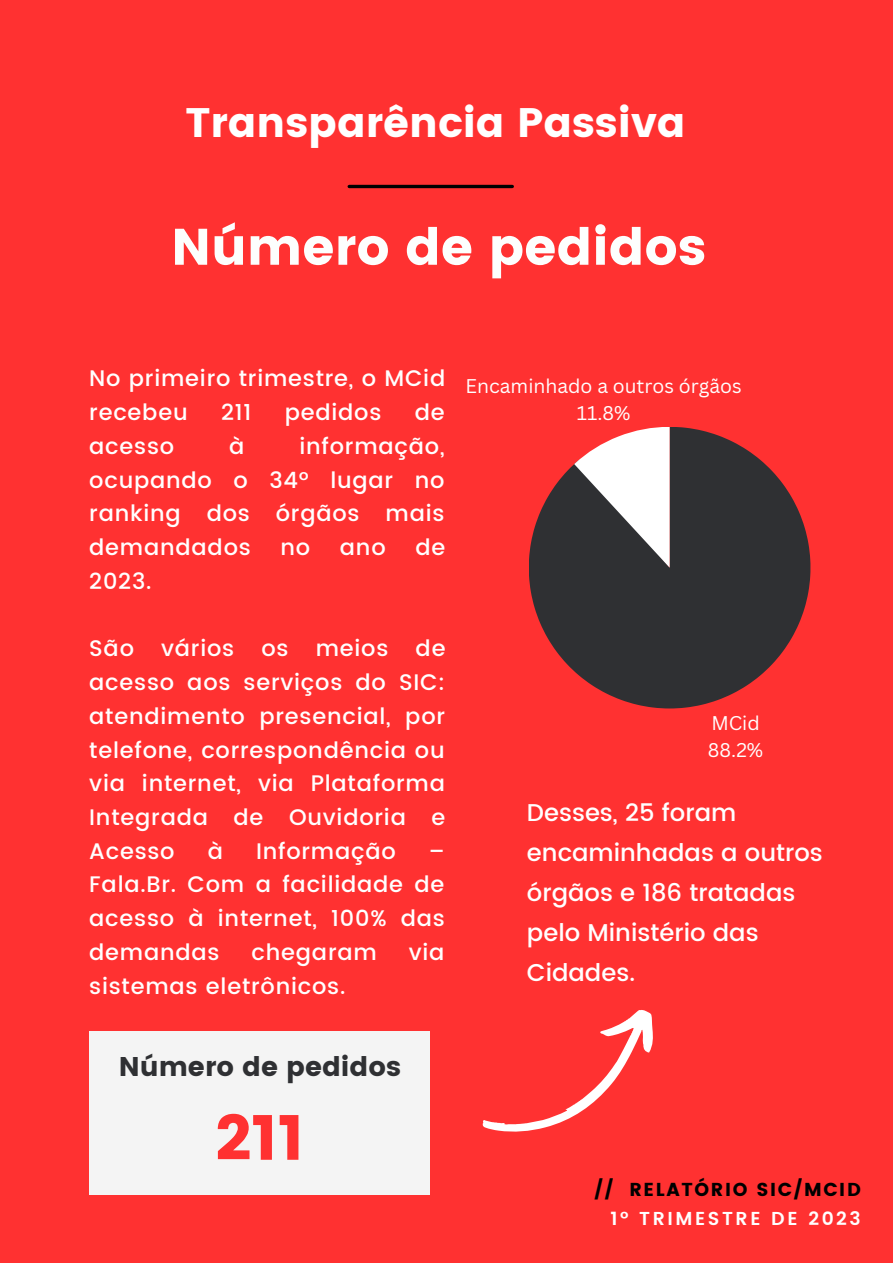
<style>
.page{position:relative;width:893px;height:1264px;background:#fff}
.page>*{position:absolute;margin:0;border:0;box-sizing:border-box;transform-origin:0 0}
.t1{font:63px "Poppins";color:#ff3131}
.t2{font:51.15px "Poppins";color:#fdfefd}
.t3{font:41.1px "Poppins";color:#fff}
.t4{font:27px "Poppins";color:#2f3033}
.t5{font:500 24.3px/40px "Poppins";color:#fff}
.t6{font:500 22.5px/33.8px "Poppins";letter-spacing:.035em;color:#fff;text-align:justify}
.t7{font:19.35px/27px "Canva Sans";color:#fff}
.t8{font:18.75px "Poppins";letter-spacing:.09em;color:#000}
.t9{font:600 18.75px "Poppins";letter-spacing:.135em;color:#fff}
</style>
<div class="page">
<div style="left:0;top:0;width:892px;height:1262px;background:#ff3131"></div>
<div style="left:89px;top:1031px;width:341px;height:163px;background:#f4f4f4"></div>
<hr style="left:349px;top:185px;width:163px;height:3px;background:#000">
<svg style="left:529px;top:427px;width:281px;height:281px;fill:#2f3033"></svg>
<svg style="left:574px;top:427px;width:95px;height:140px"></svg>
<svg style="left:482px;top:1010px;width:171px;height:122px"></svg>
<h3 class="t3" style="left:185px;top:98px;width:501px">Transparência Passiva</h3>
<h2 class="t2" style="left:171px;top:217px;width:536px">Número de pedidos</h2>
<p class="t6" style="left:89px;top:362px;width:357px">No primeiro trimestre, o MCid recebeu</p>
<p class="t6" style="left:221px;top:395px;width:32px">211</p>
<p class="t6" style="left:285px;top:395px;width:98px">pedidos</p>
<p class="t6" style="left:415px;top:395px;width:31px">de</p>
<p class="t6" style="left:89px;top:429px;width:86px">acesso</p>
<p class="t6" style="left:229px;top:429px;width:17px">à</p>
<p class="t6" style="left:89px;top:429px;width:357px;text-indent:210px">informação, ocupando o 34º lugar no ranking dos órgãos mais demandados</p>
<p class="t6" style="left:280px;top:530px;width:31px">no</p>
<p class="t6" style="left:340px;top:530px;width:47px">ano</p>
<p class="t6" style="left:415px;top:530px;width:31px">de</p>
<p class="t6" style="left:89px;top:564px;width:64px">2023.</p>
<p class="t6" style="left:89px;top:631px;width:358px">São vários os meios de acesso aos serviços do SIC: atendimento presencial, por telefone, correspondência ou via internet, via Plataforma Integrada de Ouvidoria e Acesso</p>
<p class="t6" style="left:208px;top:834px;width:17px">à</p>
<p class="t6" style="left:256px;top:834px;width:141px">Informação</p>
<p class="t6" style="left:89px;top:834px;width:357px;text-indent:339px">– Fala.Br. Com a facilidade de acesso à internet, 100% das demandas</p>
<p class="t6" style="left:251px;top:935px;width:127px">chegaram</p>
<p class="t6" style="left:409px;top:935px;width:37px">via</p>
<p class="t6" style="left:89px;top:969px;width:257px">sistemas eletrônicos.</p>
<p class="t7" style="left:465px;top:371px;width:278px;text-align:center">Encaminhado a outros órgãos<br>11.8%</p>
<p class="t7" style="left:708px;top:709px;width:57px">MCid<br>88.2%</p>
<p class="t5" style="left:527px;top:792px;width:297px">Desses, 25 foram encaminhadas a outros órgãos e 186 tratadas pelo Ministério das<br>Cidades.</p>
<p class="t4" style="left:119px;top:1051px;width:284px">Número de pedidos</p>
<h1 class="t1" style="left:215px;top:1101px;width:90px">211</h1>
<p class="t8" style="left:594px;top:1178px;width:268px">// RELATÓRIO SIC/MCID</p>
<p class="t9" style="left:610px;top:1207px;width:252px">1º TRIMESTRE DE 2023</p>
</div>
